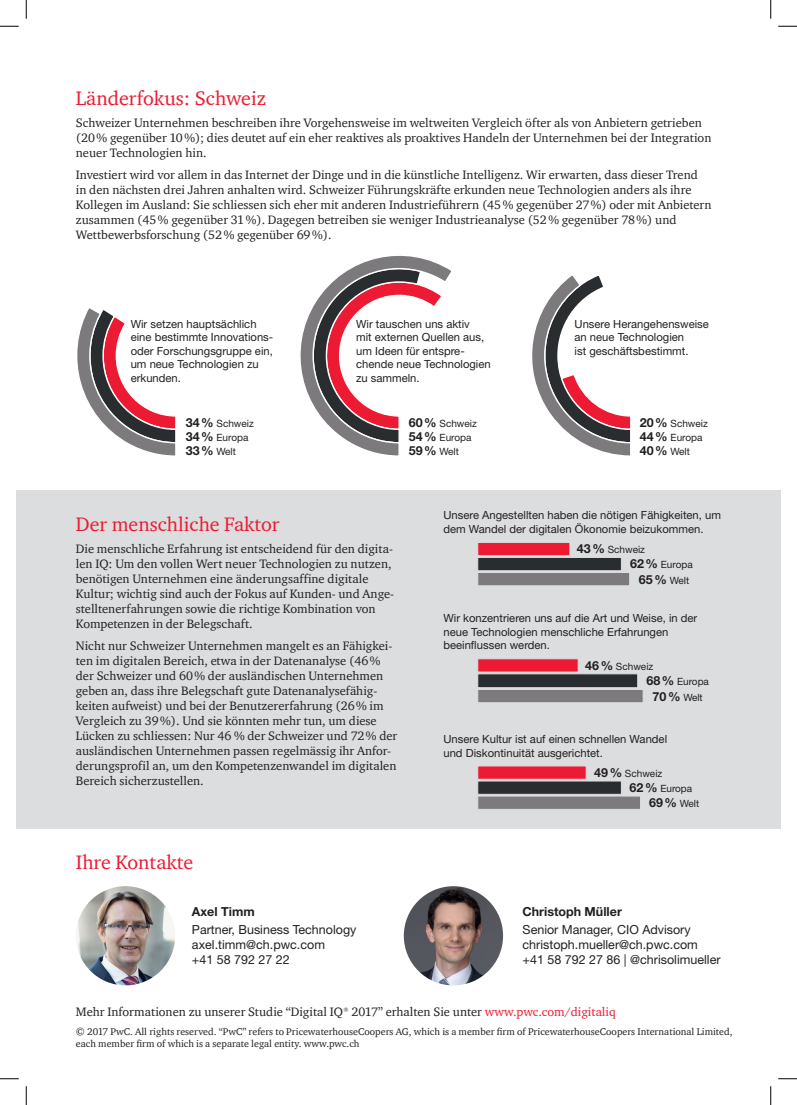
<style>
.page{position:relative;width:797px;height:1105px;background:#fff}
.page>*{position:absolute;margin:0;border:0;box-sizing:border-box;transform-origin:0 0}
.t1{font:20px "ITC Charter Com";color:#ed1a33}
.t2{font:12.5px/15px "ITC Charter Com";color:#231f20}
.t3{font:12.5px/15px "Helvetica Neue LT Std";color:#231f20}
.t4{font:700 12.5px "Helvetica Neue LT Std";color:#231f20}
.t5{font:11.25px/13.5px "Helvetica Neue LT Std";color:#231f20}
.t6{font:10px/12px "ITC Charter Com";color:#231f20}
.t7{font:10px/14.4px "Helvetica Neue LT Std";color:#231f20}
.s1{font-weight:700;font-size:12.5px}
.s2{color:#ed1a33}
</style>
<div class="page">
<div style="left:16px;top:490px;width:764px;height:339px;background:#dbddde"></div>
<img style="left:76px;top:886px;width:99px;height:99px;border-radius:50px">
<img style="left:404px;top:886px;width:99px;height:99px;border-radius:50px">
<svg style="left:77px;top:308px;width:99px;height:148px"></svg>
<svg style="left:300px;top:255px;width:151px;height:201px"></svg>
<svg style="left:532px;top:275px;width:99px;height:181px"></svg>
<div style="left:477px;top:542px;width:93px;height:14px;background:#ed1a33;border:1px solid #dbddde"></div>
<div style="left:477px;top:557px;width:144px;height:14px;background:#292d2f;border:1px solid #dbddde"></div>
<div style="left:477px;top:572px;width:153px;height:14px;background:#7c7a7d;border:1px solid #dbddde"></div>
<div style="left:477px;top:659px;width:101px;height:13px;background:#ed1a33"></div>
<div style="left:477px;top:674px;width:161px;height:14px;background:#292d2f;border:1px solid #dbddde"></div>
<div style="left:477px;top:689px;width:166px;height:14px;background:#7c7a7d;border:1px solid #dbddde"></div>
<div style="left:477px;top:766px;width:109px;height:13px;background:#ed1a33"></div>
<div style="left:477px;top:781px;width:144px;height:13px;background:#292d2f"></div>
<div style="left:477px;top:796px;width:163px;height:13px;background:#7c7a7d;border:1px solid #dbddde"></div>
<svg style="left:0;top:25px;width:19px;height:2px"></svg>
<svg style="left:778px;top:25px;width:19px;height:2px"></svg>
<svg style="left:0;top:1078px;width:19px;height:1px"></svg>
<svg style="left:778px;top:1078px;width:19px;height:1px"></svg>
<svg style="left:25px;top:0;width:2px;height:19px"></svg>
<svg style="left:25px;top:1086px;width:2px;height:19px"></svg>
<svg style="left:770px;top:0;width:1px;height:19px"></svg>
<svg style="left:770px;top:1086px;width:1px;height:19px"></svg>
<h1 class="t1" style="left:76px;top:86px;width:192px">Länderfokus: Schweiz</h1>
<p class="t2" style="left:76px;top:115px;width:637px">Schweizer Unternehmen beschreiben ihre Vorgehensweise im weltweiten Vergleich öfter als von Anbietern getrieben (20% gegenüber 10%); dies deutet auf ein eher reaktives als proaktives Handeln der Unternehmen bei der Integration neuer Technologien hin.</p>
<p class="t2" style="left:76px;top:167px;width:637px">Investiert wird vor allem in das Internet der Dinge und in die künstliche Intelligenz. Wir erwarten, dass dieser Trend in den nächsten drei Jahren anhalten wird. Schweizer Führungskräfte erkunden neue Technologien anders als ihre Kollegen im Ausland: Sie schliessen sich eher mit anderen Industrieführern (45% gegenüber 27%) oder mit Anbietern zusammen (45% gegenüber 31%). Dagegen betreiben sie weniger Industrieanalyse (52% gegenüber 78%) und Wettbewerbsforschung (52% gegenüber 69%).</p>
<p class="t5" style="left:131px;top:317px;width:144px">Wir setzen hauptsächlich eine bestimmte Innovations&shy;oder Forschungsgruppe ein, um neue Technologien zu erkunden.</p>
<p class="t5" style="left:356px;top:317px;width:136px">Wir tauschen uns aktiv<br>mit externen Quellen aus, um Ideen für entspre&shy;chende neue Technologien zu sammeln.</p>
<p class="t5" style="left:574px;top:317px;width:136px">Unsere Herangehensweise an neue Technologien<br>ist geschäftsbestimmt.</p>
<p class="t7" style="left:186px;top:416px;width:70px"><span class="s1">34%</span> Schweiz<br><span class="s1">34%</span> Europa<br><span class="s1">33%</span> Welt</p>
<p class="t7" style="left:409px;top:416px;width:70px"><span class="s1">60%</span> Schweiz<br><span class="s1">54%</span> Europa<br><span class="s1">59%</span> Welt</p>
<p class="t7" style="left:639px;top:416px;width:70px"><span class="s1">20%</span> Schweiz<br><span class="s1">44%</span> Europa<br><span class="s1">40%</span> Welt</p>
<h1 class="t1" style="left:76px;top:512px;width:205px">Der menschliche Faktor</h1>
<p class="t2" style="left:76px;top:541px;width:320px">Die menschliche Erfahrung ist entscheidend für den digita&shy;len IQ: Um den vollen Wert neuer Technologien zu nutzen, benötigen Unternehmen eine änderungsaffine digitale Kultur; wichtig sind auch der Fokus auf Kunden- und Ange&shy;stelltenerfahrungen sowie die richtige Kombination von Kompetenzen in der Belegschaft.</p>
<p class="t2" style="left:76px;top:638px;width:323px">Nicht nur Schweizer Unternehmen mangelt es an Fähigkei&shy;ten im digitalen Bereich, etwa in der Datenanalyse (46% der Schweizer und 60% der ausländischen Unternehmen geben an, dass ihre Belegschaft gute Datenanalysefähig&shy;keiten aufweist) und bei der Benutzererfahrung (26% im Vergleich zu 39%). Und sie könnten mehr tun, um diese Lücken zu schliessen: Nur 46 % der Schweizer und 72% der ausländischen Unternehmen passen regelmässig ihr Anfor&shy;derungsprofil an, um den Kompetenzenwandel im digitalen Bereich sicherzustellen.</p>
<h1 class="t1" style="left:76px;top:849px;width:119px">Ihre Kontakte</h1>
<p class="t5" style="left:443px;top:508px;width:279px">Unsere Angestellten haben die nötigen Fähigkeiten, um dem Wandel der digitalen Ökonomie beizukommen.</p>
<p class="t7" style="left:577px;top:542px;width:70px"><span class="s1">43%</span> Schweiz</p>
<p class="t7" style="left:630px;top:557px;width:64px"><span class="s1">62%</span> Europa</p>
<p class="t7" style="left:639px;top:573px;width:52px"><span class="s1">65%</span> Welt</p>
<p class="t5" style="left:443px;top:611px;width:255px">Wir konzentrieren uns auf die Art und Weise, in der neue Technologien menschliche Erfahrungen beeinflussen werden.</p>
<p class="t7" style="left:585px;top:659px;width:70px"><span class="s1">46%</span> Schweiz</p>
<p class="t7" style="left:646px;top:674px;width:64px"><span class="s1">68%</span> Europa</p>
<p class="t7" style="left:652px;top:690px;width:52px"><span class="s1">70%</span> Welt</p>
<p class="t5" style="left:443px;top:732px;width:225px">Unsere Kultur ist auf einen schnellen Wandel und Diskontinuität ausgerichtet.</p>
<p class="t7" style="left:594px;top:766px;width:70px"><span class="s1">49%</span> Schweiz</p>
<p class="t7" style="left:629px;top:781px;width:64px"><span class="s1">62%</span> Europa</p>
<p class="t7" style="left:649px;top:796px;width:52px"><span class="s1">69%</span> Welt</p>
<p class="t4" style="left:522px;top:903px;width:101px">Christoph Müller</p>
<p class="t3" style="left:522px;top:922px;width:199px">Senior Manager, CIO Advisory christoph.mueller@ch.pwc.com +41 58 792 27 86 | @chrisolimueller</p>
<p class="t2" style="left:76px;top:1004px;width:541px">Mehr Informationen zu unserer Studie “Digital IQ® 2017” erhalten Sie unter <span class="s2">www.pwc.com/digitaliq</span></p>
<p class="t6" style="left:76px;top:1025px;width:658px">© 2017 PwC. All rights reserved. “PwC” refers to PricewaterhouseCoopers AG, which is a member firm of PricewaterhouseCoopers International Limited, each member firm of which is a separate legal entity. www.pwc.ch</p>
<p class="t4" style="left:192px;top:903px;width:64px">Axel Timm</p>
<p class="t3" style="left:192px;top:922px;width:166px">Partner, Business Technology axel.timm@ch.pwc.com<br>+41 58 792 27 22</p>
</div>
